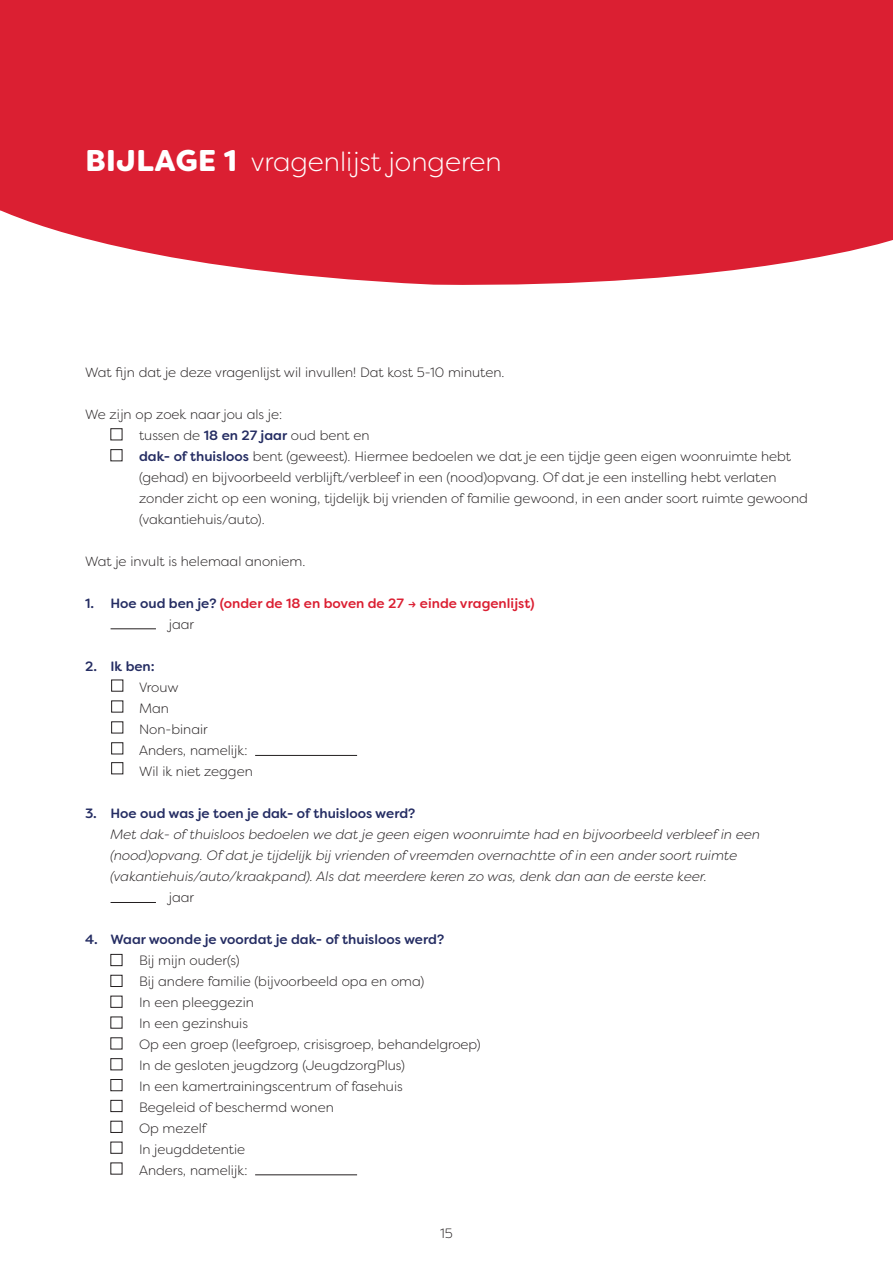
<style>
.page{position:relative;width:893px;height:1263px;background:#fff}
.page>*{position:absolute;margin:0;border:0;box-sizing:border-box;transform-origin:0 0}
.t1{font:300 27px "Filson Soft";color:#fff}
.t2{font:300 13.5px/21px "Filson Soft";color:#231f20}
.t3{font:italic 300 13.5px/21px "Filson Soft";color:#231f20}
.t4{font:500 13.5px "Filson Soft";color:#252d63}
.t5{font:500 13.5px/21px "Filson Soft";color:#db1f32}
.s1{font-weight:900;font-size:30px}
.s2{font-weight:500;color:#252d63}
.s3{color:#252d63}
.s4{font-weight:300;color:#231f20}
</style>
<div class="page">
<div style="left:0;top:0;width:893px;height:285px;background:#db1f32"></div>
<div style="left:111px;top:680px;width:12px;height:11px;border:1px solid #231f20"></div>
<div style="left:111px;top:701px;width:12px;height:11px;border:1px solid #231f20"></div>
<div style="left:111px;top:721px;width:12px;height:12px;border:1px solid #231f20"></div>
<div style="left:111px;top:742px;width:12px;height:12px;border:1px solid #231f20"></div>
<div style="left:111px;top:762px;width:12px;height:12px;border:1px solid #231f20"></div>
<div style="left:111px;top:428px;width:11px;height:12px;border:1px solid #231f20"></div>
<div style="left:111px;top:449px;width:11px;height:12px;border:1px solid #231f20"></div>
<hr style="left:111px;top:628px;width:45px;height:1px;background:#231f20">
<hr style="left:255px;top:755px;width:102px;height:1px;background:#231f20">
<div style="left:111px;top:954px;width:11px;height:12px;border:1px solid #231f20"></div>
<div style="left:111px;top:975px;width:11px;height:12px;border:1px solid #231f20"></div>
<div style="left:111px;top:1079px;width:11px;height:12px;border:1px solid #231f20"></div>
<div style="left:111px;top:1058px;width:11px;height:12px;border:1px solid #231f20"></div>
<div style="left:111px;top:1121px;width:11px;height:12px;border:1px solid #231f20"></div>
<div style="left:111px;top:1100px;width:11px;height:12px;border:1px solid #231f20"></div>
<hr style="left:111px;top:902px;width:45px;height:1px;background:#231f20">
<hr style="left:255px;top:1174px;width:102px;height:1px;background:#231f20">
<h1 class="t1" style="left:85px;top:144px;width:418px"><span class="s1">BIJLAGE 1</span> vragenlijst jongeren</h1>
<p class="t2" style="left:85px;top:361px;width:421px">Wat fijn dat je deze vragenlijst wil invullen! Dat kost 5-10 minuten.</p>
<p class="t2" style="left:139px;top:403px;width:670px;text-indent:-54px">We zijn op zoek naar jou als je:<br>tussen de <span class="s2">18 en 27 jaar</span> oud bent en<br><span class="s2">dak- of thuisloos</span> bent (geweest). Hiermee bedoelen we dat je een tijdje geen eigen woonruimte hebt (gehad) en bijvoorbeeld verblijft/verbleef in een (nood)opvang. Of dat je een instelling hebt verlaten zonder zicht op een woning, tijdelijk bij vrienden of familie gewoond, in een ander soort ruimte gewoond (vakantiehuis/auto).</p>
<p class="t2" style="left:85px;top:550px;width:222px">Wat je invult is helemaal anoniem.</p>
<p class="t5" style="left:169px;top:592px;width:367px;text-indent:-84px"><span class="s3">1. Hoe oud ben je?</span> (onder de 18 en boven de 27 → einde vragenlijst) <span class="s4">jaar</span></p>
<p class="t4" style="left:85px;top:657px;width:71px">2. Ik ben:</p>
<p class="t2" style="left:139px;top:676px;width:115px">Vrouw<br>Man<br>Non-binair<br>Anders, namelijk:<br>Wil ik niet zeggen</p>
<p class="t4" style="left:85px;top:804px;width:332px">3. Hoe oud was je toen je dak- of thuisloos werd?</p>
<p class="t3" style="left:111px;top:823px;width:651px">Met dak- of thuisloos bedoelen we dat je geen eigen woonruimte had en bijvoorbeeld verbleef in een (nood)opvang. Of dat je tijdelijk bij vrienden of vreemden overnachtte of in een ander soort ruimte (vakantiehuis/auto/kraakpand). Als dat meerdere keren zo was, denk dan aan de eerste keer.</p>
<p class="t2" style="left:169px;top:886px;width:27px">jaar</p>
<p class="t4" style="left:85px;top:930px;width:361px">4. Waar woonde je voordat je dak- of thuisloos werd?</p>
<p class="t2" style="left:139px;top:949px;width:343px">Bij mijn ouder(s)<br>Bij andere familie (bijvoorbeeld opa en oma)<br>In een pleeggezin<br>In een gezinshuis<br>Op een groep (leefgroep, crisisgroep, behandelgroep)<br>In de gesloten jeugdzorg (JeugdzorgPlus)<br>In een kamertrainingscentrum of fasehuis<br>Begeleid of beschermd wonen<br>Op mezelf<br>In jeugddetentie<br>Anders, namelijk:</p>
<p class="t2" style="left:440px;top:1223px;width:14px">15</p>
</div>
